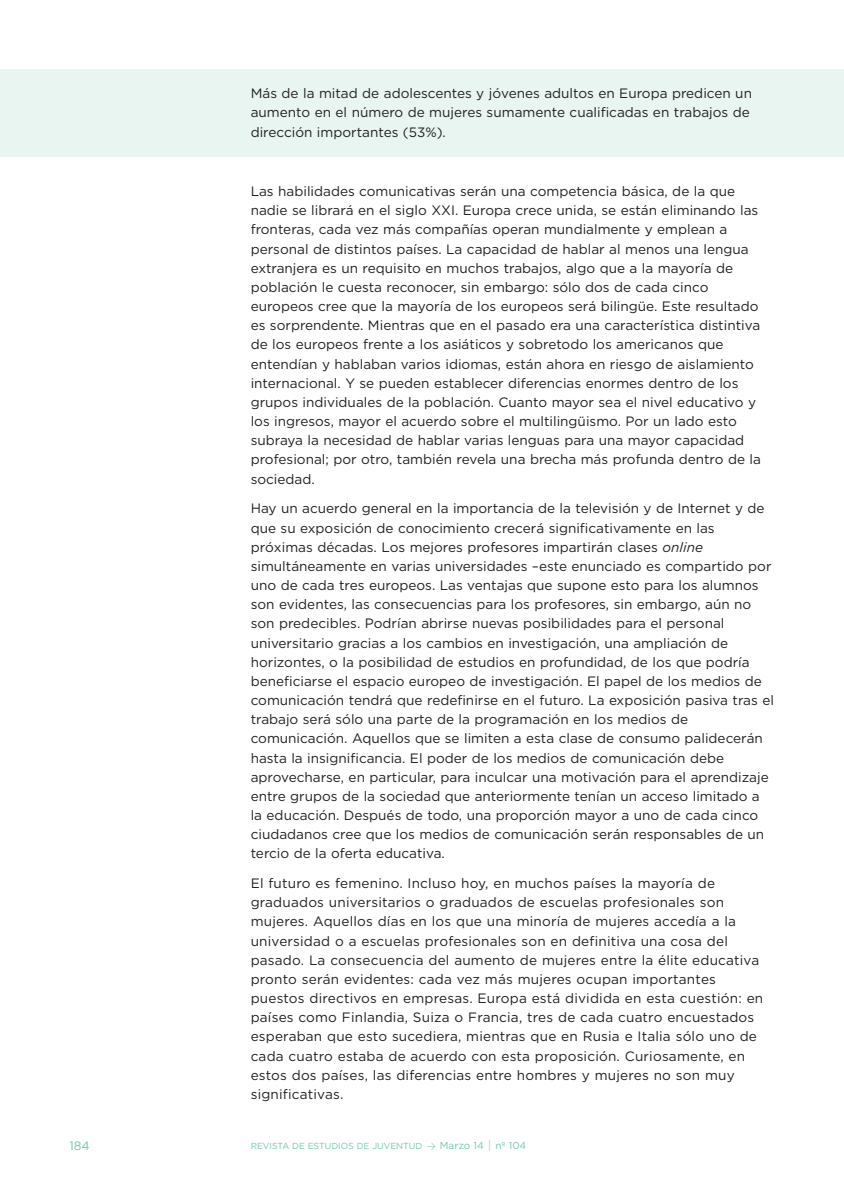
<style>
.page{position:relative;width:844px;height:1191px;background:#fff}
.page>*{position:absolute;margin:0;border:0;box-sizing:border-box;transform-origin:0 0}
.t1{font:13.65px/19.1px "Gotham";color:#231f20}
.t2{font:12.25px "Gotham";color:#70c7b3}
.t3{font:8.75px "Gotham";color:#70c7b3}
.s1{font-style:italic}
.s2{font-family:"Bryant";font-size:11.9px}
.s3{font-size:10.15px}
</style>
<div class="page">
<div style="left:0;top:69px;width:843px;height:88px;background:#e8f5f1"></div>
<p class="t1" style="left:251px;top:84px;width:502px">Más de la mitad de adolescentes y jóvenes adultos en Europa predicen un aumento en el número de mujeres sumamente cualificadas en trabajos de dirección importantes (53%).</p>
<p class="t1" style="left:251px;top:182px;width:511px">Las habilidades comunicativas serán una competencia básica, de la que nadie se librará en el siglo XXI. Europa crece unida, se están eliminando las fronteras, cada vez más compañías operan mundialmente y emplean a personal de distintos países. La capacidad de hablar al menos una lengua extranjera es un requisito en muchos trabajos, algo que a la mayoría de población le cuesta reconocer, sin embargo: sólo dos de cada cinco europeos cree que la mayoría de los europeos será bilingüe. Este resultado es sorprendente. Mientras que en el pasado era una característica distintiva de los europeos frente a los asiáticos y sobretodo los americanos que entendían y hablaban varios idiomas, están ahora en riesgo de aislamiento internacional. Y se pueden establecer diferencias enormes dentro de los grupos individuales de la población. Cuanto mayor sea el nivel educativo y los ingresos, mayor el acuerdo sobre el multilingüismo. Por un lado esto subraya la necesidad de hablar varias lenguas para una mayor capacidad profesional; por otro, también revela una brecha más profunda dentro de la sociedad.</p>
<p class="t1" style="left:251px;top:499px;width:524px">Hay un acuerdo general en la importancia de la televisión y de Internet y de que su exposición de conocimiento crecerá significativamente en las próximas décadas. Los mejores profesores impartirán clases <span class="s1">online </span>simultáneamente en varias universidades –este enunciado es compartido por uno de cada tres europeos. Las ventajas que supone esto para los alumnos son evidentes, las consecuencias para los profesores, sin embargo, aún no son predecibles. Podrían abrirse nuevas posibilidades para el personal universitario gracias a los cambios en investigación, una ampliación de horizontes, o la posibilidad de estudios en profundidad, de los que podría beneficiarse el espacio europeo de investigación. El papel de los medios de comunicación tendrá que redefinirse en el futuro. La exposición pasiva tras el trabajo será sólo una parte de la programación en los medios de comunicación. Aquellos que se limiten a esta clase de consumo palidecerán hasta la insignificancia. El poder de los medios de comunicación debe aprovecharse, en particular, para inculcar una motivación para el aprendizaje entre grupos de la sociedad que anteriormente tenían un acceso limitado a la educación. Después de todo, una proporción mayor a uno de cada cinco ciudadanos cree que los medios de comunicación serán responsables de un tercio de la oferta educativa.</p>
<p class="t1" style="left:251px;top:874px;width:514px">El futuro es femenino. Incluso hoy, en muchos países la mayoría de graduados universitarios o graduados de escuelas profesionales son mujeres. Aquellos días en los que una minoría de mujeres accedía a la universidad o a escuelas profesionales son en definitiva una cosa del pasado. La consecuencia del aumento de mujeres entre la élite educativa pronto serán evidentes: cada vez más mujeres ocupan importantes puestos directivos en empresas. Europa está dividida en esta cuestión: en países como Finlandia, Suiza o Francia, tres de cada cuatro encuestados esperaban que esto sucediera, mientras que en Rusia e Italia sólo uno de cada cuatro estaba de acuerdo con esta proposición. Curiosamente, en estos dos países, las diferencias entre hombres y mujeres no son muy significativas.</p>
<p class="t2" style="left:69px;top:1138px;width:22px">184</p>
<p class="t3" style="left:251px;top:1141px;width:277px">REVISTA DE ESTUDIOS DE JUVENTUD <span class="s2">≥</span> <span class="s3">Marzo 14</span> <span class="s2">|</span> <span class="s3">nº 104</span></p>
</div>
